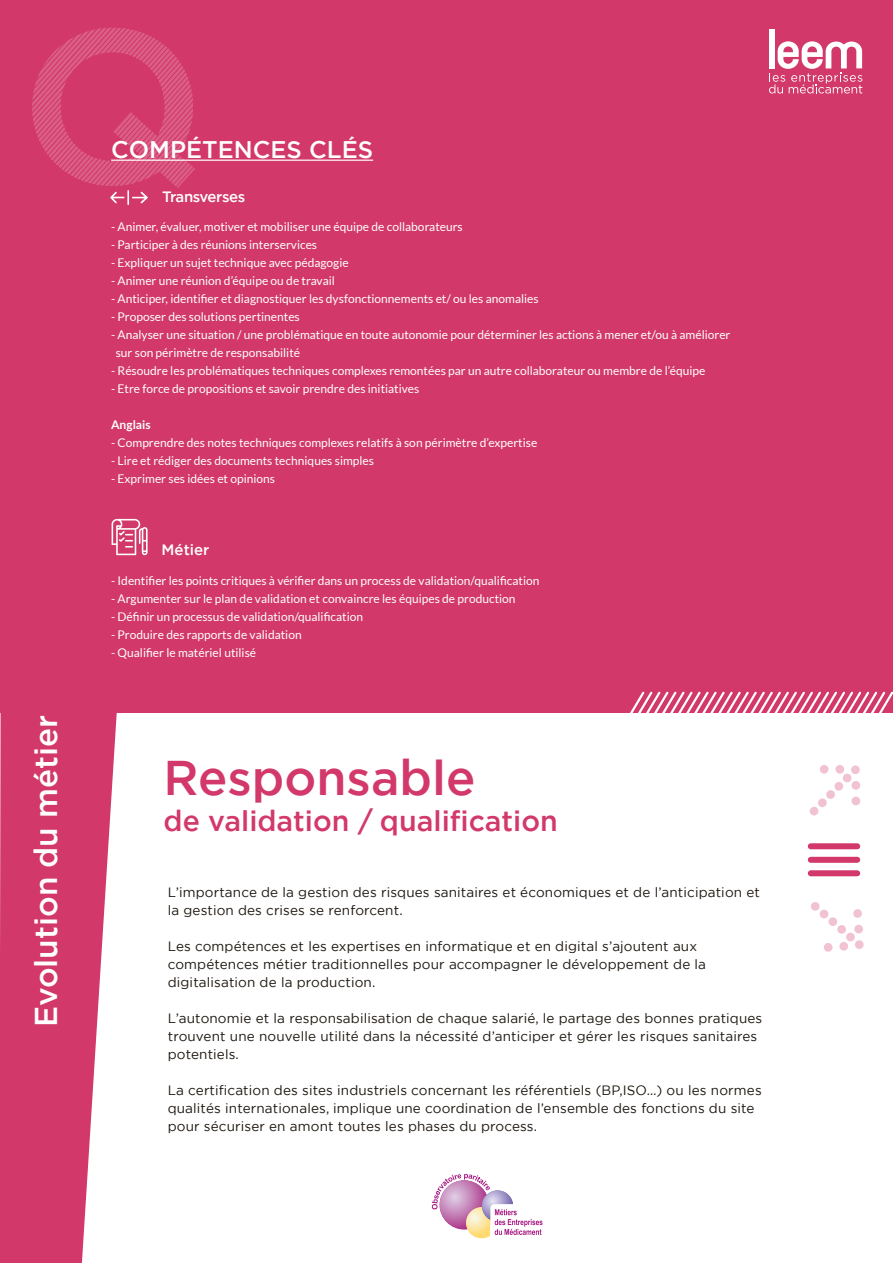
<style>
.page{position:relative;width:893px;height:1263px;background:#fff}
.page>*{position:absolute;margin:0;border:0;box-sizing:border-box;transform-origin:0 0}
.t1{font:500 48.6px "Gotham";color:#d2386a}
.t2{font:500 31.5px "Gotham";color:#fff}
.t3{font:500 28.5px "Gotham";color:#d2386a}
.t4{font:500 24px "Gotham";color:#fff}
.t5{font:500 15px "Gotham";letter-spacing:-.03em;color:#fff}
.t6{font:13.5px/18px "Gotham";letter-spacing:.01em;color:#1d160f}
.t7{font:12px/18px "Lato";color:#fff}
.t8{font:700 12px "Lato";color:#fff}
</style>
<div class="page">
<div style="left:0;top:0;width:893px;height:712px;background:#d2386a"></div>
<svg style="left:0;top:712px;width:119px;height:551px;fill:#d2386a"></svg>
<hr style="left:111px;top:160px;width:262px;height:1px;background:#fff">
<div style="left:811px;top:843px;width:46px;height:6px;background:#d2386a"></div>
<div style="left:811px;top:857px;width:46px;height:6px;background:#d2386a"></div>
<div style="left:811px;top:870px;width:46px;height:6px;background:#d2386a"></div>
<svg style="left:851px;top:765px;width:9px;height:9px"></svg>
<div style="left:843px;top:774px;width:8px;height:8px;background:#f1c3d2;border-radius:50%"></div>
<svg style="left:834px;top:782px;width:9px;height:9px"></svg>
<svg style="left:826px;top:790px;width:9px;height:9px"></svg>
<svg style="left:818px;top:798px;width:9px;height:9px"></svg>
<div style="left:810px;top:807px;width:8px;height:8px;background:#f1c3d2;border-radius:50%"></div>
<svg style="left:835px;top:765px;width:9px;height:9px"></svg>
<div style="left:820px;top:765px;width:8px;height:9px;background:#f1c3d2;border-radius:50%"></div>
<svg style="left:851px;top:781px;width:9px;height:9px"></svg>
<div style="left:851px;top:797px;width:9px;height:8px;background:#f1c3d2;border-radius:50%"></div>
<svg style="left:855px;top:940px;width:9px;height:9px"></svg>
<div style="left:846px;top:932px;width:9px;height:9px;background:#f1c3d2;border-radius:50%"></div>
<svg style="left:837px;top:925px;width:9px;height:9px"></svg>
<svg style="left:828px;top:917px;width:9px;height:9px"></svg>
<svg style="left:819px;top:909px;width:9px;height:9px"></svg>
<svg style="left:811px;top:902px;width:9px;height:9px"></svg>
<svg style="left:854px;top:924px;width:9px;height:10px"></svg>
<svg style="left:853px;top:909px;width:9px;height:9px"></svg>
<svg style="left:839px;top:942px;width:9px;height:9px"></svg>
<svg style="left:824px;top:943px;width:9px;height:9px"></svg>
<div style="left:769px;top:29px;width:6px;height:39px;background:#fff"></div>
<svg style="left:769px;top:41px;width:93px;height:53px"></svg>
<svg style="left:432px;top:1174px;width:111px;height:64px"></svg>
<svg style="left:32px;top:28px;width:163px;height:176px"></svg>
<svg style="left:112px;top:519px;width:36px;height:36px"></svg>
<svg style="left:630px;top:692px;width:263px;height:20px"></svg>
<h2 class="t2" style="left:25px;top:1027px;width:314px;rotate:-90deg">Evolution du métier</h2>
<h3 class="t4" style="left:111px;top:134px;width:264px">COMPÉTENCES CLÉS</h3>
<p class="t5" style="left:162px;top:187px;width:85px">Transverses</p>
<p class="t7" style="left:111px;top:218px;width:353px">- Animer, évaluer, motiver et mobiliser une équipe de collaborateurs</p>
<p class="t7" style="left:111px;top:236px;width:208px">- Participer à des réunions interservices</p>
<p class="t7" style="left:111px;top:254px;width:239px">- Expliquer un sujet technique avec pédagogie</p>
<p class="t7" style="left:111px;top:272px;width:225px">- Animer une réunion d’équipe ou de travail</p>
<p class="t7" style="left:111px;top:290px;width:429px">- Anticiper, identifier et diagnostiquer les dysfonctionnements et/ ou les anomalies</p>
<p class="t7" style="left:111px;top:308px;width:190px">- Proposer des solutions pertinentes</p>
<p class="t7" style="left:116px;top:326px;width:616px;text-indent:-5px">- Analyser une situation / une problématique en toute autonomie pour déterminer les actions à mener et/ou à améliorer sur son périmètre de responsabilité</p>
<p class="t7" style="left:111px;top:362px;width:596px">- Résoudre les problématiques techniques complexes remontées par un autre collaborateur ou membre de l’équipe</p>
<p class="t7" style="left:111px;top:380px;width:310px">- Etre force de propositions et savoir prendre des initiatives</p>
<p class="t8" style="left:111px;top:418px;width:41px">Anglais</p>
<p class="t7" style="left:111px;top:434px;width:428px">- Comprendre des notes techniques complexes relatifs à son périmètre d’expertise</p>
<p class="t7" style="left:111px;top:452px;width:265px">- Lire et rédiger des documents techniques simples</p>
<p class="t7" style="left:111px;top:470px;width:165px">- Exprimer ses idées et opinions</p>
<p class="t5" style="left:162px;top:540px;width:49px">Métier</p>
<p class="t7" style="left:111px;top:572px;width:430px">- Identifier les points critiques à vérifier dans un process de validation/qualification</p>
<p class="t7" style="left:111px;top:590px;width:406px">- Argumenter sur le plan de validation et convaincre les équipes de production</p>
<p class="t7" style="left:111px;top:608px;width:254px">- Définir un processus de validation/qualification</p>
<p class="t7" style="left:111px;top:626px;width:192px">- Produire des rapports de validation</p>
<p class="t7" style="left:111px;top:644px;width:147px">- Qualifier le matériel utilisé</p>
<h1 class="t1" style="left:164px;top:746px;width:313px">Responsable</h1>
<h3 class="t3" style="left:164px;top:802px;width:396px">de validation / qualification</h3>
<p class="t6" style="left:168px;top:882px;width:594px">L’importance de la gestion des risques sanitaires et économiques et de l’anticipation et la gestion des crises se renforcent.</p>
<p class="t6" style="left:168px;top:936px;width:540px">Les compétences et les expertises en informatique et en digital s’ajoutent aux compétences métier traditionnelles pour accompagner le développement de la digitalisation de la production.</p>
<p class="t6" style="left:168px;top:1008px;width:596px">L’autonomie et la responsabilisation de chaque salarié, le partage des bonnes pratiques trouvent une nouvelle utilité dans la nécessité d’anticiper et gérer les risques sanitaires potentiels.</p>
<p class="t6" style="left:168px;top:1080px;width:595px">La certification des sites industriels concernant les référentiels (BP,ISO…) ou les normes qualités internationales, implique une coordination de l’ensemble des fonctions du site pour sécuriser en amont toutes les phases du process.</p>
</div>
